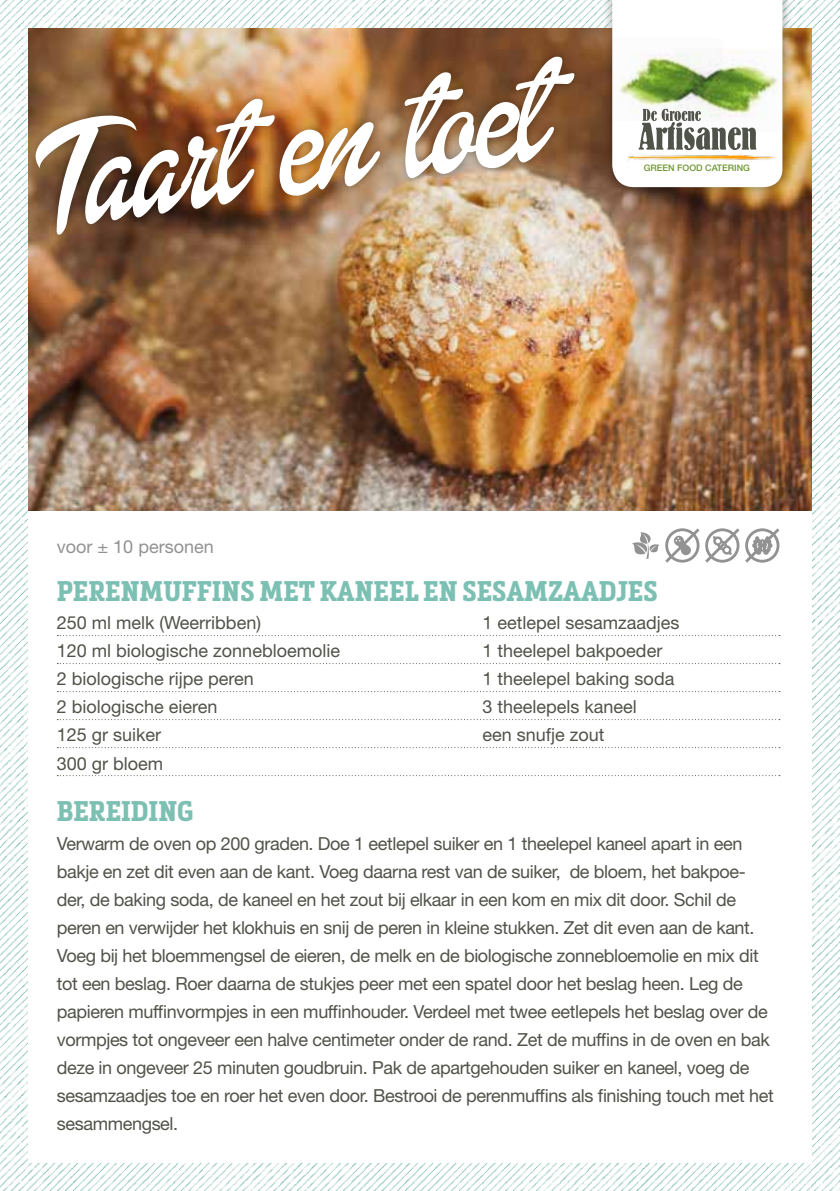
<style>
.page{position:relative;width:840px;height:1191px;background:#fff}
.page>*{position:absolute;margin:0;border:0;box-sizing:border-box;transform-origin:0 0}
.t1{font:150px "Dollie Script Personal Use";color:#fff}
.t2{font:700 28px "Metronic Slab Narrow";color:#7cc0b3}
.t3{font:18px/28px "Helvetica Neue LT Std";letter-spacing:-.02em;color:#50534a}
.t4{font:18px "Helvetica Neue LT Std";color:#50534a}
.t5{font:18px "Helvetica Neue LT Std";color:#929292}
.t6{font:500 9px "Helvetica Neue LT Std";color:#6e9631}
</style>
<div class="page">
<img style="left:0;top:0;width:839px;height:1191px">
<div style="left:28px;top:28px;width:783px;height:1134px;background:#fff"></div>
<img style="left:28px;top:28px;width:783px;height:482px">
<div style="left:26px;top:47px;width:556px;height:196px;background:#000;opacity:.35"></div>
<svg style="left:57px;top:635px;width:722px;height:1px"></svg>
<svg style="left:57px;top:663px;width:722px;height:1px"></svg>
<svg style="left:57px;top:691px;width:722px;height:1px"></svg>
<svg style="left:57px;top:719px;width:722px;height:1px"></svg>
<svg style="left:57px;top:747px;width:722px;height:1px"></svg>
<svg style="left:57px;top:775px;width:722px;height:1px"></svg>
<div style="left:601px;top:0;width:192px;height:198px;background:#000;opacity:.35"></div>
<img style="left:609px;top:37px;width:3px;height:85px">
<img style="left:782px;top:48px;width:3px;height:84px">
<img style="left:782px;top:153px;width:5px;height:9px">
<svg style="left:612px;top:0;width:170px;height:187px"></svg>
<svg style="left:632px;top:528px;width:148px;height:35px"></svg>
<h1 class="t1" style="left:20px;top:98px;width:519px;rotate:-8deg">Taart en toet</h1>
<p class="t6" style="left:643px;top:163px;width:108px">GREEN FOOD CATERING</p>
<p class="t5" style="left:57px;top:535px;width:158px">voor ± 10 personen</p>
<h2 class="t2" style="left:57px;top:575px;width:602px">PERENMUFFINS MET KANEEL EN SESAMZAADJES</h2>
<p class="t4" style="left:57px;top:612px;width:206px">250 ml melk (Weerribben)</p>
<p class="t4" style="left:482px;top:612px;width:199px">1 eetlepel sesamzaadjes</p>
<p class="t4" style="left:57px;top:640px;width:285px">120 ml biologische zonnebloemolie</p>
<p class="t4" style="left:482px;top:640px;width:181px">1 theelepel bakpoeder</p>
<p class="t4" style="left:57px;top:668px;width:199px">2 biologische rijpe peren</p>
<p class="t4" style="left:482px;top:668px;width:193px">1 theelepel baking soda</p>
<p class="t4" style="left:57px;top:696px;width:162px">2 biologische eieren</p>
<p class="t4" style="left:482px;top:696px;width:156px">3 theelepels kaneel</p>
<p class="t4" style="left:57px;top:724px;width:106px">125 gr suiker</p>
<p class="t4" style="left:482px;top:724px;width:124px">een snufje zout</p>
<p class="t4" style="left:57px;top:752px;width:108px">300 gr bloem</p>
<h2 class="t2" style="left:57px;top:795px;width:138px">BEREIDING</h2>
<p class="t3" style="left:57px;top:829px;width:718px">Verwarm de oven op 200 graden. Doe 1 eetlepel suiker en 1 theelepel kaneel apart in een bakje en zet dit even aan de kant. Voeg daarna rest van de suiker, de bloem, het bakpoe&shy;der, de baking soda, de kaneel en het zout bij elkaar in een kom en mix dit door. Schil de peren en verwijder het klokhuis en snij de peren in kleine stukken. Zet dit even aan de kant.<br>Voeg bij het bloemmengsel de eieren, de melk en de biologische zonnebloemolie en mix dit tot een beslag. Roer daarna de stukjes peer met een spatel door het beslag heen. Leg de papieren muffinvormpjes in een muffinhouder. Verdeel met twee eetlepels het beslag over de vormpjes tot ongeveer een halve centimeter onder de rand. Zet de muffins in de oven en bak deze in ongeveer 25 minuten goudbruin. Pak de apartgehouden suiker en kaneel, voeg de sesamzaadjes toe en roer het even door. Bestrooi de perenmuffins als finishing touch met het sesammengsel.</p>
</div>
